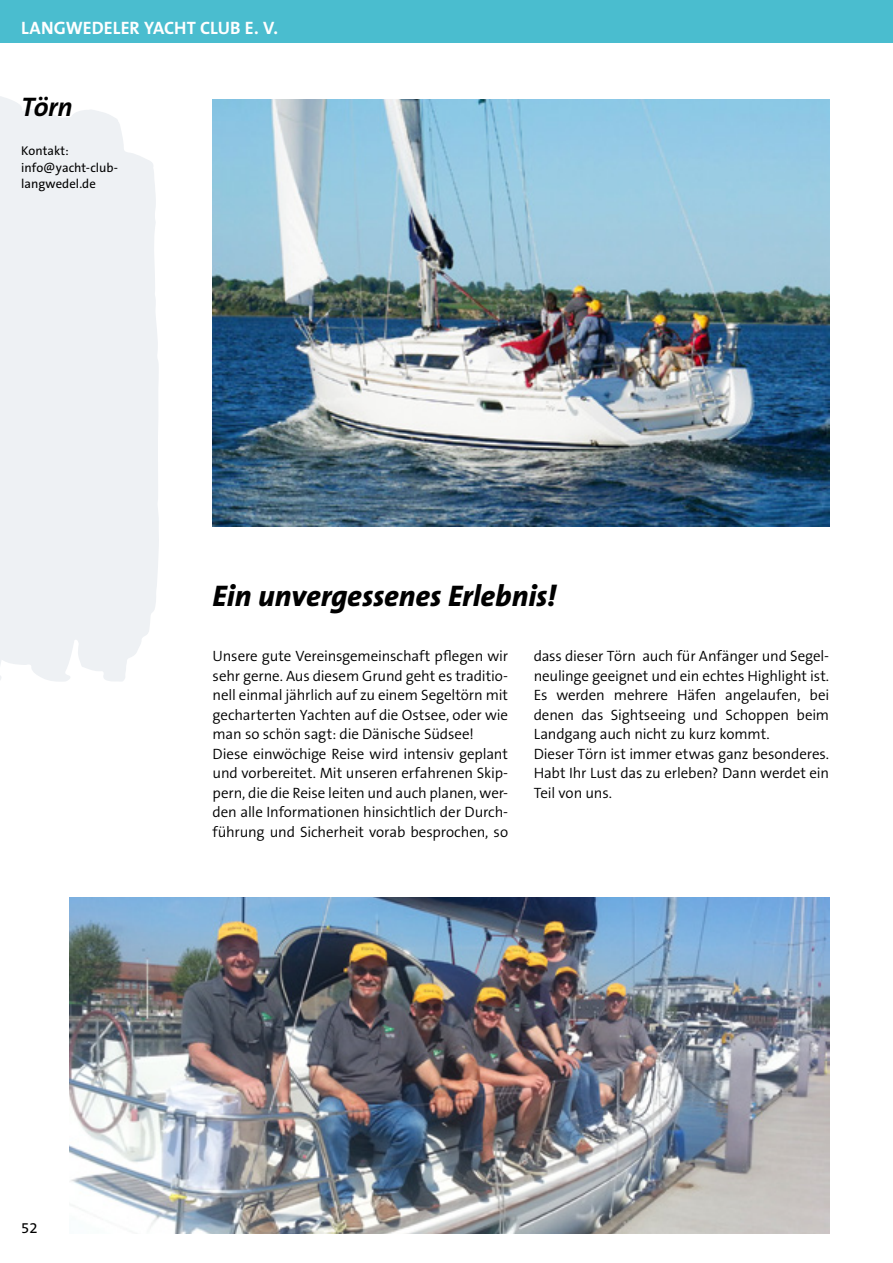
<style>
.page{position:relative;width:893px;height:1263px;background:#fff}
.page>*{position:absolute;margin:0;border:0;box-sizing:border-box;transform-origin:0 0}
.t1{font:italic 800 30px "The Sans B8";color:#000}
.t2{font:italic 700 27px "The Sans B7";color:#000}
.t3{font:700 18px "The Sans B7";color:#fff}
.t4{font:300 15px/19.5px "The Sans B4";letter-spacing:-.01em;color:#000}
.t5{font:15px "The Sans B5 Plain";color:#000}
.t6{font:12.75px/16.5px "The Sans B5 Plain";color:#000}
</style>
<div class="page">
<svg style="left:0;top:96px;width:159px;height:586px;background:#eff2f4"></svg>
<div style="left:0;top:0;width:893px;height:43px;background:#4abdcf"></div>
<img style="left:213px;top:99px;width:616px;height:427px">
<img style="left:69px;top:898px;width:760px;height:335px">
<p class="t3" style="left:21px;top:18px;width:258px">LANGWEDELER YACHT CLUB E. V.</p>
<h2 class="t2" style="left:21px;top:92px;width:53px">Törn</h2>
<p class="t6" style="left:21px;top:143px;width:98px">Kontakt: info@yacht-club&shy;langwedel.de</p>
<p class="t5" style="left:21px;top:1220px;width:18px">52</p>
<h1 class="t1" style="left:213px;top:580px;width:345px">Ein unvergessenes Erlebnis!</h1>
<p class="t4" style="left:213px;top:647px;width:297px">Unsere gute Vereinsgemeinschaft pflegen wir sehr gerne. Aus diesem Grund geht es traditio&shy;nell einmal jährlich auf zu einem Segeltörn mit gecharterten Yachten auf die Ostsee, oder wie man so schön sagt: die Dänische Südsee!<br>Diese einwöchige Reise wird intensiv geplant und vorbereitet. Mit unseren erfahrenen Skip&shy;pern, die die Reise leiten und auch planen, wer&shy;den alle Informationen hinsichtlich der Durch&shy;führung und Sicherheit vorab besprochen, so</p>
<p class="t4" style="left:534px;top:647px;width:297px">dass dieser Törn auch für Anfänger und Segel&shy;neulinge geeignet und ein echtes Highlight ist.<br>Es werden mehrere Häfen angelaufen, bei denen das Sightseeing und Schoppen beim Landgang auch nicht zu kurz kommt.<br>Dieser Törn ist immer etwas ganz besonderes.<br>Habt Ihr Lust das zu erleben? Dann werdet ein Teil von uns.</p>
</div>
